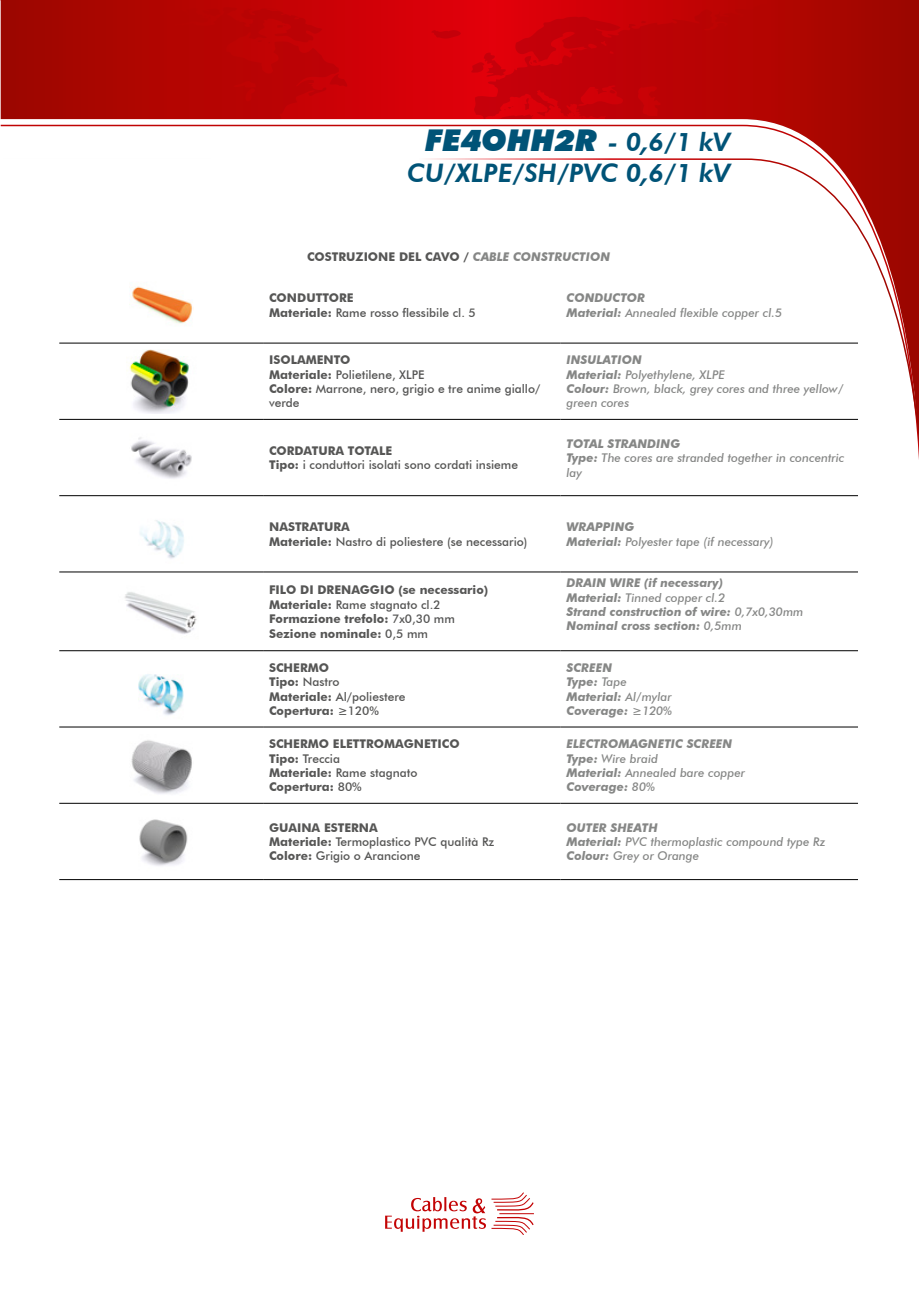
<style>
.page{position:relative;width:919px;height:1289px;background:#fff}
.page>*{position:absolute;margin:0;border:0;box-sizing:border-box;transform-origin:0 0}
.t1{font:italic 900 30px "Futura BT";color:#005377}
.t2{font:italic 800 25.5px "Futura BT";color:#005377}
.t3{font:italic 500 12px/14.4px "Futura BT";color:#868786}
.t4{font:500 12px/14.4px "Futura BT";color:#565655}
.t5{font:700 12px/14.4px "Futura BT";color:#565655}
.t6{font:italic 700 12px/14.4px "Futura BT";color:#868786}
.s1{font-weight:800;font-size:25.5px}
.s2{font-style:italic;color:#868786}
.s3{font-weight:700}
.s4{font-weight:500}
</style>
<div class="page">
<svg style="left:14px;top:0;width:904px;height:157px"></svg>
<svg style="left:385px;top:1192px;width:149px;height:43px"></svg>
<svg style="left:59px;top:157px;width:859px;height:416px"></svg>
<hr style="left:59px;top:343px;width:204px;height:1px;background:#000">
<hr style="left:263px;top:343px;width:297px;height:1px;background:#000">
<hr style="left:560px;top:343px;width:297px;height:1px;background:#000">
<hr style="left:59px;top:419px;width:204px;height:1px;background:#000">
<hr style="left:263px;top:419px;width:297px;height:1px;background:#000">
<hr style="left:560px;top:419px;width:297px;height:1px;background:#000">
<hr style="left:59px;top:495px;width:204px;height:1px;background:#000">
<hr style="left:263px;top:495px;width:297px;height:1px;background:#000">
<hr style="left:560px;top:495px;width:297px;height:1px;background:#000">
<hr style="left:59px;top:571px;width:204px;height:1px;background:#000">
<hr style="left:263px;top:571px;width:297px;height:1px;background:#000">
<hr style="left:560px;top:571px;width:297px;height:1px;background:#000">
<hr style="left:59px;top:650px;width:204px;height:1px;background:#000">
<hr style="left:263px;top:650px;width:297px;height:1px;background:#000">
<hr style="left:560px;top:650px;width:297px;height:1px;background:#000">
<hr style="left:59px;top:726px;width:204px;height:1px;background:#000">
<hr style="left:263px;top:726px;width:297px;height:1px;background:#000">
<hr style="left:560px;top:726px;width:297px;height:1px;background:#000">
<hr style="left:59px;top:803px;width:204px;height:1px;background:#000">
<hr style="left:263px;top:803px;width:297px;height:1px;background:#000">
<hr style="left:560px;top:803px;width:297px;height:1px;background:#000">
<hr style="left:59px;top:879px;width:204px;height:1px;background:#000">
<hr style="left:263px;top:879px;width:297px;height:1px;background:#000">
<hr style="left:560px;top:879px;width:297px;height:1px;background:#000">
<img style="left:129px;top:273px;width:64px;height:64px">
<img style="left:126px;top:349px;width:70px;height:64px">
<img style="left:129px;top:425px;width:64px;height:64px">
<img style="left:129px;top:501px;width:64px;height:65px">
<img style="left:125px;top:592px;width:72px;height:42px">
<img style="left:138px;top:674px;width:46px;height:41px">
<img style="left:131px;top:740px;width:61px;height:54px">
<img style="left:139px;top:819px;width:49px;height:47px">
<h1 class="t1" style="left:425px;top:122px;width:306px">FE4OHH2R <span class="s1">- 0,6/1 kV</span></h1>
<h2 class="t2" style="left:407px;top:157px;width:324px">CU/XLPE/SH/PVC 0,6/1 kV</h2>
<p class="t5" style="left:307px;top:249px;width:304px">COSTRUZIONE DEL CAVO / <span class="s2">CABLE CONSTRUCTION</span></p>
<p class="t4" style="left:269px;top:291px;width:208px"><span class="s3">CONDUTTORE<br>Materiale:</span> Rame rosso flessibile cl. 5</p>
<p class="t3" style="left:566px;top:291px;width:217px"><span class="s3">CONDUCTOR<br>Material:</span> Annealed flexible copper cl.5</p>
<p class="t4" style="left:269px;top:352px;width:273px"><span class="s3">ISOLAMENTO<br>Materiale:</span> Polietilene, XLPE<br><span class="s3">Colore:</span> Marrone, nero, grigio e tre anime giallo/ verde</p>
<p class="t3" style="left:566px;top:352px;width:278px"><span class="s3">INSULATION<br>Material:</span> Polyethylene, XLPE<br><span class="s3">Colour:</span> Brown, black, grey cores and three yellow/ green cores</p>
<p class="t4" style="left:269px;top:443px;width:250px"><span class="s3">CORDATURA TOTALE<br>Tipo:</span> i conduttori isolati sono cordati insieme</p>
<p class="t3" style="left:566px;top:436px;width:279px"><span class="s3">TOTAL STRANDING<br>Type:</span> The cores are stranded together in concentric lay</p>
<p class="t4" style="left:269px;top:519px;width:260px"><span class="s3">NASTRATURA<br>Materiale:</span> Nastro di poliestere (se necessario)</p>
<p class="t3" style="left:566px;top:519px;width:208px"><span class="s3">WRAPPING<br>Material:</span> Polyester tape (if necessary)</p>
<p class="t5" style="left:269px;top:582px;width:220px">FILO DI DRENAGGIO (se necessario)<br>Materiale: <span class="s4">Rame stagnato cl.2<br></span>Formazione trefolo: <span class="s4">7x0,30 mm<br></span>Sezione nominale: <span class="s4">0,5 mm</span></p>
<p class="t6" style="left:566px;top:575px;width:238px">DRAIN WIRE (if necessary)<br>Material: <span class="s4">Tinned copper cl.2<br></span>Strand construction of wire: <span class="s4">0,7x0,30mm<br></span>Nominal cross section: <span class="s4">0,5mm</span></p>
<p class="t5" style="left:269px;top:660px;width:138px">SCHERMO<br>Tipo: <span class="s4">Nastro<br></span>Materiale: <span class="s4">Al/poliestere<br></span>Copertura: <span class="s4">≥120%</span></p>
<p class="t6" style="left:566px;top:660px;width:107px">SCREEN<br>Type: <span class="s4">Tape<br></span>Material: <span class="s4">Al/mylar<br></span>Coverage: <span class="s4">≥120%</span></p>
<p class="t5" style="left:269px;top:736px;width:192px">SCHERMO ELETTROMAGNETICO<br>Tipo: <span class="s4">Treccia<br></span>Materiale: <span class="s4">Rame stagnato<br></span>Copertura: <span class="s4">80%</span></p>
<p class="t6" style="left:566px;top:736px;width:180px">ELECTROMAGNETIC SCREEN<br>Type: <span class="s4">Wire braid<br></span>Material: <span class="s4">Annealed bare copper<br></span>Coverage: <span class="s4">80%</span></p>
<p class="t4" style="left:269px;top:820px;width:226px"><span class="s3">GUAINA ESTERNA<br>Materiale:</span> Termoplastico PVC qualità Rz<br><span class="s3">Colore:</span> Grigio o Arancione</p>
<p class="t3" style="left:566px;top:820px;width:260px"><span class="s3">OUTER SHEATH<br>Material:</span> PVC thermoplastic compound type Rz<br><span class="s3">Colour:</span> Grey or Orange</p>
</div>
